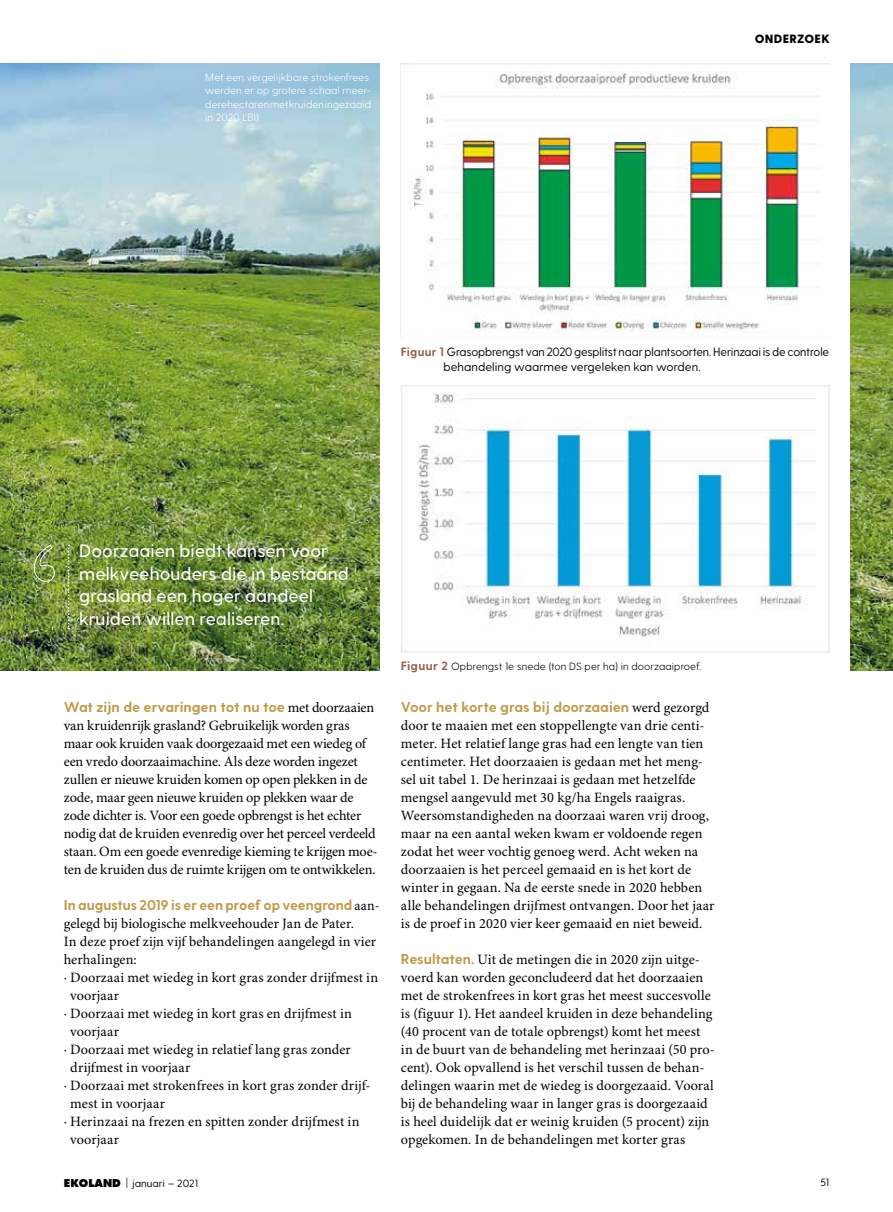
<style>
.page{position:relative;width:893px;height:1212px;background:#fff}
.page>*{position:absolute;margin:0;border:0;box-sizing:border-box;transform-origin:0 0}
.t1{font:500 18px/22.5px "Greycliff CF";letter-spacing:.005em;color:#fff}
.t2{font:14.25px/18px "Minion Pro";letter-spacing:.005em;color:#000}
.t3{font:14.25px/18px "Minion Pro";letter-spacing:-.015em;color:#000}
.t4{font:700 14.25px "Greycliff CF";letter-spacing:-.005em;color:#c09949}
.t5{font:12px/15px "Greycliff CF";letter-spacing:-.01em;color:#000}
.t6{font:800 12px "Greycliff CF";letter-spacing:.02em;color:#000}
.t7{font:300 10.5px/13.5px "Greycliff CF";letter-spacing:.005em;color:#fff}
.t8{font:300 10.5px "Greycliff CF";letter-spacing:.005em;color:#000}
.t9{font:10.5px "Greycliff CF";color:#000}
.s1{font-weight:700;color:#935e48}
.s2{font-family:"Minion Pro";font-weight:400;color:#000}
.s3{font-weight:700;font-size:12px;color:#935e48}
.s4{font-family:"Greycliff CF";font-weight:700;color:#c09949}
.s5{font-family:"Futura Std";font-weight:800}
.s6{font-style:inherit}
</style>
<div class="page">
<img style="left:0;top:64px;width:380px;height:606px">
<img style="left:850px;top:64px;width:43px;height:606px">
<img style="left:401px;top:64px;width:418px;height:273px">
<img style="left:401px;top:385px;width:428px;height:267px">
<svg style="left:34px;top:544px;width:21px;height:38px"></svg>
<svg style="left:68px;top:545px;width:2px;height:84px"></svg>
<p class="t7" style="left:205px;top:70px;width:167px">Met een vergelijkbare strokenfrees werden er op grotere schaal meer&shy;dere hectaren met kruiden ingezaaid in 2020 LBI).</p>
<p class="t6" style="left:755px;top:31px;width:77px">ONDERZOEK</p>
<p class="t5" style="left:443px;top:345px;width:387px;text-indent:-43px"><span class="s1">Figuur 1</span> Grasopbrengst van 2020 gesplitst naar plantsoorten. Herinzaai is de controle behandeling waarmee vergeleken kan worden.</p>
<p class="t1" style="left:79px;top:540px;width:271px">Doorzaaien biedt kansen voor melkveehouders die in bestaand grasland een hoger aandeel kruiden willen realiseren.</p>
<p class="t4" style="left:64px;top:698px;width:312px">Wat zijn de ervaringen tot nu toe <span class="s2">met doorzaaien</span></p>
<p class="t3" style="left:64px;top:717px;width:315px">van kruidenrijk grasland? Gebruikelijk worden gras maar ook kruiden vaak doorgezaaid met een wiedeg of een vredo doorzaaimachine. Als deze worden ingezet zullen er nieuwe kruiden komen op open plekken in de zode, maar geen nieuwe kruiden op plekken waar de zode dichter is. Voor een goede opbrengst is het echter nodig dat de kruiden evenredig over het perceel verdeeld staan. Om een goede evenredige kieming te krijgen moe&shy;ten de kruiden dus de ruimte krijgen om te ontwikkelen.</p>
<p class="t4" style="left:64px;top:896px;width:317px">In augustus 2019 is er een proef op veengrond <span class="s2">aan-</span></p>
<p class="t2" style="left:64px;top:915px;width:292px">gelegd bij biologische melkveehouder Jan de Pater.</p>
<p class="t2" style="left:64px;top:933px;width:314px">In deze proef zijn vijf behandelingen aangelegd in vier</p>
<p class="t2" style="left:64px;top:951px;width:75px">herhalingen:</p>
<p class="t2" style="left:64px;top:969px;width:316px">∙ Doorzaai met wiedeg in kort gras zonder drijfmest in</p>
<p class="t2" style="left:70px;top:987px;width:50px">voorjaar</p>
<p class="t2" style="left:64px;top:1005px;width:290px">∙ Doorzaai met wiedeg in kort gras en drijfmest in</p>
<p class="t2" style="left:70px;top:1023px;width:50px">voorjaar</p>
<p class="t2" style="left:64px;top:1041px;width:289px">∙ Doorzaai met wiedeg in relatief lang gras zonder</p>
<p class="t2" style="left:70px;top:1059px;width:122px">drijfmest in voorjaar</p>
<p class="t2" style="left:64px;top:1077px;width:308px">∙ Doorzaai met strokenfrees in kort gras zonder drijf-</p>
<p class="t2" style="left:70px;top:1095px;width:96px">mest in voorjaar</p>
<p class="t2" style="left:64px;top:1113px;width:297px">∙ Herinzaai na frezen en spitten zonder drijfmest in</p>
<p class="t2" style="left:70px;top:1131px;width:50px">voorjaar</p>
<p class="t8" style="left:401px;top:660px;width:302px"><span class="s3">Figuur 2</span> Opbrengst 1e snede (ton DS per ha) in doorzaaiproef.</p>
<p class="t4" style="left:401px;top:698px;width:310px">Voor het korte gras bij doorzaaien <span class="s2">werd gezorgd</span></p>
<p class="t2" style="left:401px;top:717px;width:315px">door te maaien met een stoppellengte van drie centi&shy;meter. Het relatief lange gras had een lengte van tien centimeter. Het doorzaaien is gedaan met het meng&shy;sel uit tabel 1. De herinzaai is gedaan met hetzelfde mengsel aangevuld met 30 kg/ha Engels raaigras.<br>Weersomstandigheden na doorzaai waren vrij droog, maar na een aantal weken kwam er voldoende regen zodat het weer vochtig genoeg werd. Acht weken na doorzaaien is het perceel gemaaid en is het kort de winter in gegaan. Na de eerste snede in 2020 hebben alle behandelingen drijfmest ontvangen. Door het jaar is de proef in 2020 vier keer gemaaid en niet beweid.</p>
<p class="t2" style="left:401px;top:951px;width:316px"><span class="s4">Resultaten.</span> Uit de metingen die in 2020 zijn uitge&shy;voerd kan worden geconcludeerd dat het doorzaaien met de strokenfrees in kort gras het meest succesvolle is (figuur 1). Het aandeel kruiden in deze behandeling (40 procent van de totale opbrengst) komt het meest in de buurt van de behandeling met herinzaai (50 pro&shy;cent). Ook opvallend is het verschil tussen de behan&shy;delingen waarin met de wiedeg is doorgezaaid. Vooral bij de behandeling waar in langer gras is doorgezaaid is heel duidelijk dat er weinig kruiden (5 procent) zijn opgekomen. In de behandelingen met korter gras</p>
<p class="t9" style="left:64px;top:1177px;width:136px"><span class="s5">EKOLAND</span> <span class="s6">|</span> januari – 2021</p>
<p class="t9" style="left:820px;top:1176px;width:10px">51</p>
</div>
